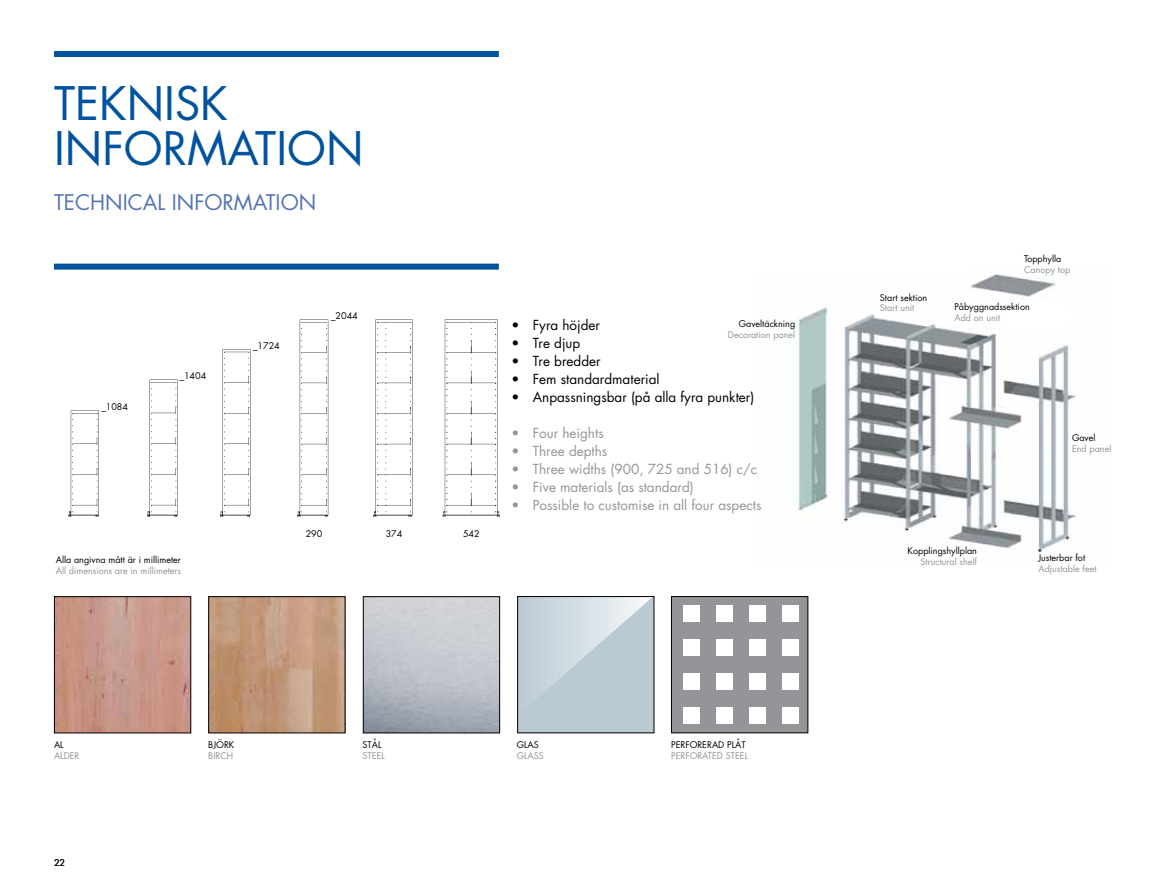
<style>
.page{position:relative;width:1170px;height:893px;background:#fff}
.page>*{position:absolute;margin:0;border:0;box-sizing:border-box;transform-origin:0 0}
.t1{font:45px/45px "Futura";color:#00539f}
.t2{font:21px "Futura";color:#5574b4}
.t3{font:13.5px "Futura";color:#939598}
.t4{font:13.5px "Futura";color:#000}
.t5{font:9px "Futura";color:#000}
.t6{font:9px "Futura";color:#939598}
</style>
<div class="page">
<img style="left:796px;top:307px;width:281px;height:245px">
<div style="left:54px;top:51px;width:445px;height:6px;background:#00539f"></div>
<div style="left:54px;top:264px;width:445px;height:6px;background:#00539f"></div>
<img style="left:68px;top:410px;width:31px;height:107px">
<img style="left:147px;top:379px;width:31px;height:138px">
<img style="left:220px;top:349px;width:31px;height:168px">
<img style="left:297px;top:319px;width:32px;height:198px">
<img style="left:373px;top:319px;width:40px;height:198px">
<img style="left:442px;top:319px;width:58px;height:198px">
<img style="left:56px;top:598px;width:133px;height:133px">
<div style="left:54px;top:596px;width:137px;height:137px;border:1px solid #000"></div>
<img style="left:210px;top:598px;width:133px;height:133px">
<div style="left:208px;top:596px;width:137px;height:137px;border:1px solid #000"></div>
<div style="left:363px;top:596px;width:137px;height:137px;border:1px solid #000"></div>
<div style="left:517px;top:597px;width:137px;height:136px;background:#bacad3"></div>
<svg style="left:543px;top:598px;width:108px;height:94px"></svg>
<div style="left:517px;top:596px;width:137px;height:137px;border:1px solid #000"></div>
<div style="left:671px;top:597px;width:136px;height:136px;background:#939598"></div>
<div style="left:671px;top:596px;width:137px;height:137px;border:1px solid #000"></div>
<div style="left:683px;top:605px;width:16px;height:17px;background:#fff"></div>
<div style="left:683px;top:639px;width:16px;height:17px;background:#fff"></div>
<div style="left:683px;top:673px;width:16px;height:17px;background:#fff"></div>
<div style="left:683px;top:707px;width:16px;height:17px;background:#fff"></div>
<div style="left:716px;top:605px;width:16px;height:17px;background:#fff"></div>
<div style="left:716px;top:639px;width:16px;height:17px;background:#fff"></div>
<div style="left:716px;top:673px;width:16px;height:17px;background:#fff"></div>
<div style="left:716px;top:707px;width:16px;height:17px;background:#fff"></div>
<div style="left:749px;top:605px;width:16px;height:17px;background:#fff"></div>
<div style="left:749px;top:639px;width:16px;height:17px;background:#fff"></div>
<div style="left:749px;top:673px;width:16px;height:17px;background:#fff"></div>
<div style="left:749px;top:707px;width:16px;height:17px;background:#fff"></div>
<div style="left:782px;top:605px;width:17px;height:17px;background:#fff"></div>
<div style="left:782px;top:639px;width:17px;height:17px;background:#fff"></div>
<div style="left:782px;top:673px;width:17px;height:17px;background:#fff"></div>
<div style="left:782px;top:707px;width:17px;height:17px;background:#fff"></div>
<img style="left:970px;top:274px;width:107px;height:34px">
<div style="left:954px;top:303px;width:116px;height:24px;background:#fff"></div>
<h1 class="t1" style="left:54px;top:81px;width:311px">teknisk<br>INFORMATION</h1>
<h2 class="t2" style="left:54px;top:188px;width:264px">TECHNICAL INFORMATION</h2>
<p class="t5" style="left:101px;top:400px;width:28px">_1084</p>
<p class="t5" style="left:179px;top:370px;width:28px">_1404</p>
<p class="t5" style="left:56px;top:553px;width:127px">Alla angivna mått är i millimeter</p>
<p class="t6" style="left:56px;top:564px;width:127px">All dimensions are in millimeters</p>
<p class="t5" style="left:253px;top:339px;width:28px">_1724</p>
<p class="t5" style="left:331px;top:309px;width:28px">_2044</p>
<p class="t5" style="left:306px;top:527px;width:18px">290</p>
<p class="t5" style="left:385px;top:527px;width:18px">374</p>
<p class="t5" style="left:463px;top:527px;width:18px">542</p>
<h3 class="t4" style="left:511px;top:316px;width:90px">• Fyra höjder</h3>
<h3 class="t4" style="left:511px;top:334px;width:70px">• Tre djup</h3>
<h3 class="t4" style="left:511px;top:352px;width:91px">• Tre bredder</h3>
<h3 class="t4" style="left:511px;top:370px;width:150px">• Fem standardmaterial</h3>
<h3 class="t4" style="left:511px;top:388px;width:244px">• Anpassningsbar (på alla fyra punkter)</h3>
<h3 class="t3" style="left:511px;top:424px;width:94px">• Four heights</h3>
<h3 class="t3" style="left:511px;top:442px;width:97px">• Three depths</h3>
<h3 class="t3" style="left:511px;top:460px;width:247px">• Three widths (900, 725 and 516) c/c</h3>
<h3 class="t3" style="left:511px;top:478px;width:184px">• Five materials (as standard)</h3>
<h3 class="t3" style="left:511px;top:496px;width:251px">• Possible to customise in all four aspects</h3>
<p class="t5" style="left:738px;top:318px;width:58px">Gaveltäckning</p>
<p class="t6" style="left:728px;top:329px;width:69px">Decoration panel</p>
<p class="t5" style="left:54px;top:739px;width:11px">AL</p>
<p class="t6" style="left:54px;top:749px;width:27px">ALDER</p>
<p class="t5" style="left:54px;top:856px;width:13px">22</p>
<p class="t5" style="left:208px;top:739px;width:28px">BJÖRK</p>
<p class="t6" style="left:208px;top:749px;width:27px">BIRCH</p>
<p class="t5" style="left:362px;top:739px;width:20px">STÅL</p>
<p class="t6" style="left:362px;top:749px;width:24px">STEEL</p>
<p class="t5" style="left:517px;top:739px;width:24px">GLAS</p>
<p class="t6" style="left:517px;top:749px;width:29px">GLASS</p>
<p class="t5" style="left:671px;top:739px;width:76px">PERFORERAD PLÅT</p>
<p class="t6" style="left:671px;top:749px;width:78px">PERFORATED STEEL</p>
<p class="t5" style="left:879px;top:291px;width:49px">Start sektion</p>
<p class="t6" style="left:879px;top:302px;width:36px">Start unit</p>
<p class="t5" style="left:1023px;top:252px;width:39px">Topphylla</p>
<p class="t6" style="left:1023px;top:263px;width:48px">Canopy top</p>
<p class="t5" style="left:954px;top:300px;width:77px">Påbyggnadssektion</p>
<p class="t6" style="left:954px;top:311px;width:47px">Add on unit</p>
<p class="t5" style="left:1071px;top:432px;width:25px">Gavel</p>
<p class="t6" style="left:1071px;top:442px;width:41px">End panel</p>
<p class="t5" style="left:907px;top:544px;width:71px">Kopplingshyllplan</p>
<p class="t6" style="left:920px;top:555px;width:58px">Structural shelf</p>
<p class="t5" style="left:1038px;top:552px;width:48px">Justerbar fot</p>
<p class="t6" style="left:1038px;top:562px;width:60px">Adjustable feet</p>
</div>
